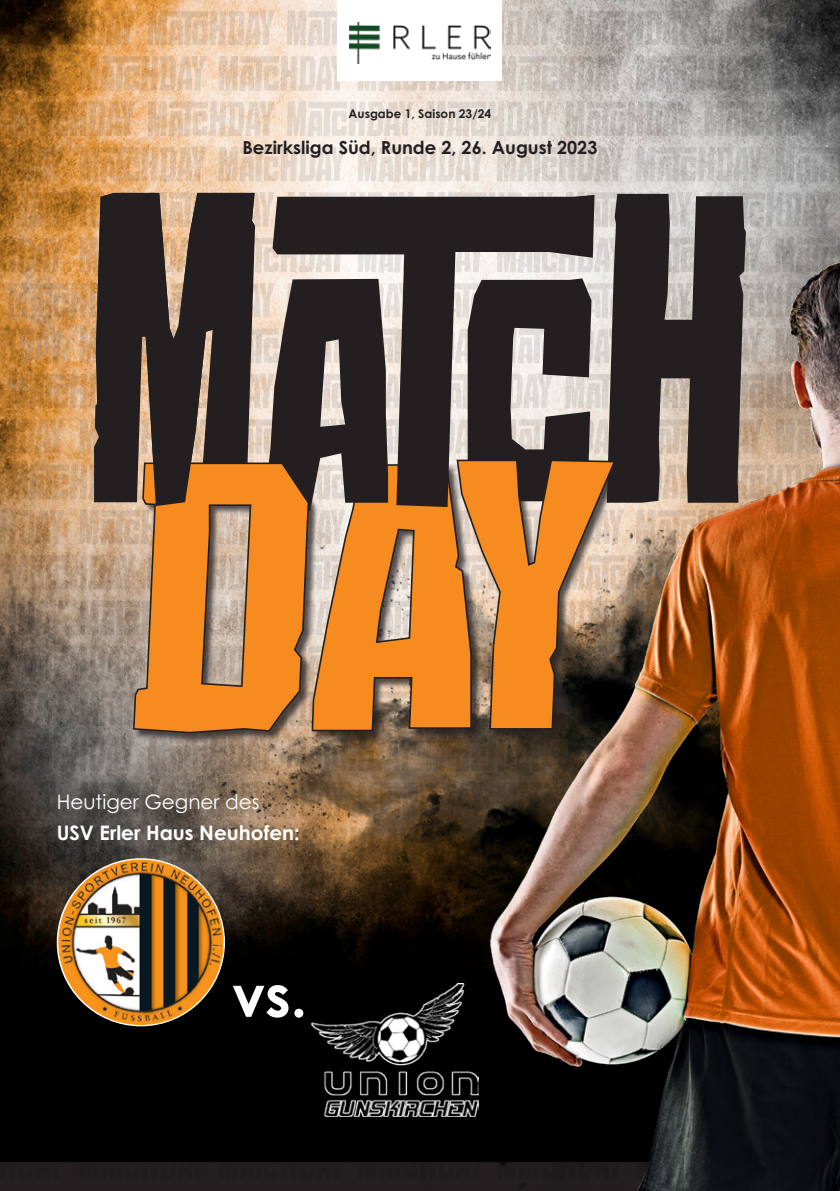
<style>
.page{position:relative;width:840px;height:1191px;background:#fff}
.page>*{position:absolute;margin:0;border:0;box-sizing:border-box;transform-origin:0 0}
.t1{font:700 20px "Century Gothic";color:#fff}
.t2{font:20px "Century Gothic";color:#fff}
.t3{font:700 18px "Century Gothic";color:#231f20}
.t4{font:700 12px "Century Gothic";color:#231f20}
</style>
<div class="page">
<img style="left:0;top:0;width:839px;height:1161px">
<svg style="left:9px;top:11px;width:126px;height:35px;background:#7b501f"></svg>
<svg style="left:148px;top:11px;width:126px;height:35px;background:#e4c2a1"></svg>
<svg style="left:287px;top:11px;width:50px;height:35px;background:#e7d8cd"></svg>
<svg style="left:502px;top:11px;width:51px;height:35px;background:#cac2bb"></svg>
<svg style="left:565px;top:11px;width:127px;height:35px;background:#ada9a6"></svg>
<svg style="left:704px;top:11px;width:127px;height:35px;background:#5d5c5a"></svg>
<svg style="left:79px;top:56px;width:127px;height:35px;background:#e0b080"></svg>
<svg style="left:218px;top:56px;width:127px;height:35px;background:#e8d4c2"></svg>
<svg style="left:357px;top:81px;width:127px;height:10px"></svg>
<svg style="left:496px;top:56px;width:127px;height:35px;background:#c4bcb6"></svg>
<svg style="left:635px;top:56px;width:127px;height:35px;background:#989794"></svg>
<svg style="left:774px;top:56px;width:65px;height:35px;background:#494949"></svg>
<svg style="left:0;top:56px;width:65px;height:35px;background:#7b4c14"></svg>
<svg style="left:9px;top:101px;width:126px;height:36px;background:#c68b4a"></svg>
<svg style="left:148px;top:101px;width:126px;height:36px;background:#e8cdb5"></svg>
<svg style="left:287px;top:101px;width:127px;height:36px;background:#eae0d8"></svg>
<svg style="left:426px;top:101px;width:127px;height:36px;background:#e0d7d0"></svg>
<svg style="left:565px;top:101px;width:127px;height:36px;background:#bebab6"></svg>
<svg style="left:704px;top:101px;width:127px;height:36px;background:#8c8b8a"></svg>
<svg style="left:79px;top:147px;width:127px;height:35px;background:#dfad7b"></svg>
<svg style="left:218px;top:147px;width:127px;height:35px;background:#e9d7c7"></svg>
<svg style="left:357px;top:147px;width:127px;height:35px;background:#e8e0d8"></svg>
<svg style="left:496px;top:147px;width:127px;height:35px;background:#d5cec9"></svg>
<svg style="left:635px;top:147px;width:127px;height:35px;background:#c4c2c1"></svg>
<svg style="left:774px;top:147px;width:65px;height:35px;background:#9e9e9d"></svg>
<svg style="left:0;top:147px;width:65px;height:35px;background:#ab702a"></svg>
<svg style="left:9px;top:192px;width:126px;height:36px;background:#bc7d33"></svg>
<svg style="left:148px;top:192px;width:126px;height:1px"></svg>
<svg style="left:287px;top:192px;width:127px;height:1px"></svg>
<svg style="left:426px;top:192px;width:127px;height:1px"></svg>
<svg style="left:565px;top:192px;width:127px;height:1px"></svg>
<svg style="left:704px;top:192px;width:127px;height:36px;background:#aaa9a8"></svg>
<svg style="left:79px;top:237px;width:15px;height:36px"></svg>
<svg style="left:774px;top:237px;width:65px;height:1px"></svg>
<svg style="left:0;top:237px;width:65px;height:35px;background:#c2833d"></svg>
<svg style="left:9px;top:283px;width:85px;height:35px;background:#cc9761"></svg>
<svg style="left:79px;top:328px;width:15px;height:36px"></svg>
<svg style="left:0;top:328px;width:65px;height:35px;background:#c48949"></svg>
<svg style="left:9px;top:373px;width:85px;height:36px;background:#c78c4c"></svg>
<svg style="left:79px;top:419px;width:15px;height:35px"></svg>
<svg style="left:0;top:419px;width:65px;height:35px;background:#bd8445"></svg>
<svg style="left:9px;top:464px;width:85px;height:36px;background:#c49462"></svg>
<svg style="left:79px;top:509px;width:53px;height:36px;background:#cdac8d"></svg>
<svg style="left:0;top:509px;width:65px;height:35px;background:#ba8f66"></svg>
<svg style="left:9px;top:555px;width:123px;height:35px;background:#b29477"></svg>
<svg style="left:79px;top:600px;width:53px;height:36px;background:#a4907e"></svg>
<svg style="left:0;top:600px;width:65px;height:35px;background:#816d5b"></svg>
<svg style="left:9px;top:646px;width:123px;height:35px;background:#7d7167"></svg>
<svg style="left:79px;top:691px;width:53px;height:35px;background:#837b75"></svg>
<svg style="left:0;top:691px;width:65px;height:35px;background:#56504b"></svg>
<svg style="left:9px;top:736px;width:126px;height:36px;background:#615e5a"></svg>
<svg style="left:148px;top:743px;width:41px;height:29px"></svg>
<svg style="left:79px;top:782px;width:110px;height:35px;background:#5a5651"></svg>
<svg style="left:0;top:782px;width:65px;height:35px;background:#3e3835"></svg>
<svg style="left:9px;top:827px;width:126px;height:36px;background:#35312d"></svg>
<svg style="left:148px;top:827px;width:41px;height:36px"></svg>
<svg style="left:79px;top:872px;width:110px;height:13px"></svg>
<svg style="left:0;top:872px;width:65px;height:35px;background:#271d14"></svg>
<svg style="left:9px;top:918px;width:51px;height:35px;background:#0f0a05"></svg>
<div style="left:79px;top:1054px;width:110px;height:35px;background:#000"></div>
<div style="left:0;top:1054px;width:65px;height:35px;background:#000"></div>
<div style="left:9px;top:1099px;width:126px;height:36px;background:#000"></div>
<svg style="left:148px;top:1099px;width:41px;height:36px"></svg>
<svg style="left:79px;top:1144px;width:110px;height:36px;background:#100e0e"></svg>
<svg style="left:0;top:1144px;width:65px;height:35px;background:#0f0e0e"></svg>
<img style="left:189px;top:741px;width:289px;height:450px">
<img style="left:57px;top:859px;width:167px;height:166px;border-radius:83px">
<svg style="left:0;top:963px;width:478px;height:81px;background:#382c1e"></svg>
<img style="left:311px;top:983px;width:167px;height:134px">
<div style="left:311px;top:464px;width:171px;height:277px;background:#231f20;opacity:.75"></div>
<svg style="left:319px;top:511px;width:137px;height:221px;background:#df8e3d"></svg>
<svg style="left:94px;top:193px;width:651px;height:318px;background:#5f5854"></svg>
<div style="left:133px;top:462px;width:186px;height:281px;background:#231f20;opacity:.75"></div>
<svg style="left:132px;top:461px;width:178px;height:273px;background:#d58a3f"></svg>
<svg style="left:455px;top:458px;width:23px;height:272px;background:#bd844d"></svg>
<svg style="left:96px;top:193px;width:159px;height:313px;background:#4b3c31"></svg>
<img style="left:478px;top:238px;width:361px;height:953px">
<img style="left:556px;top:238px;width:283px;height:344px">
<div style="left:337px;top:0;width:165px;height:81px;background:#fff"></div>
<img style="left:349px;top:23px;width:141px;height:41px">
<p class="t4" style="left:348px;top:106px;width:144px">Ausgabe 1, Saison 23/24</p>
<p class="t3" style="left:242px;top:136px;width:356px">Bezirksliga Süd, Runde 2, 26. August 2023</p>
<p class="t2" style="left:57px;top:790px;width:204px">Heutiger Gegner des</p>
<p class="t1" style="left:57px;top:820px;width:244px">USV Erler Haus Neuhofen:</p>
</div>
